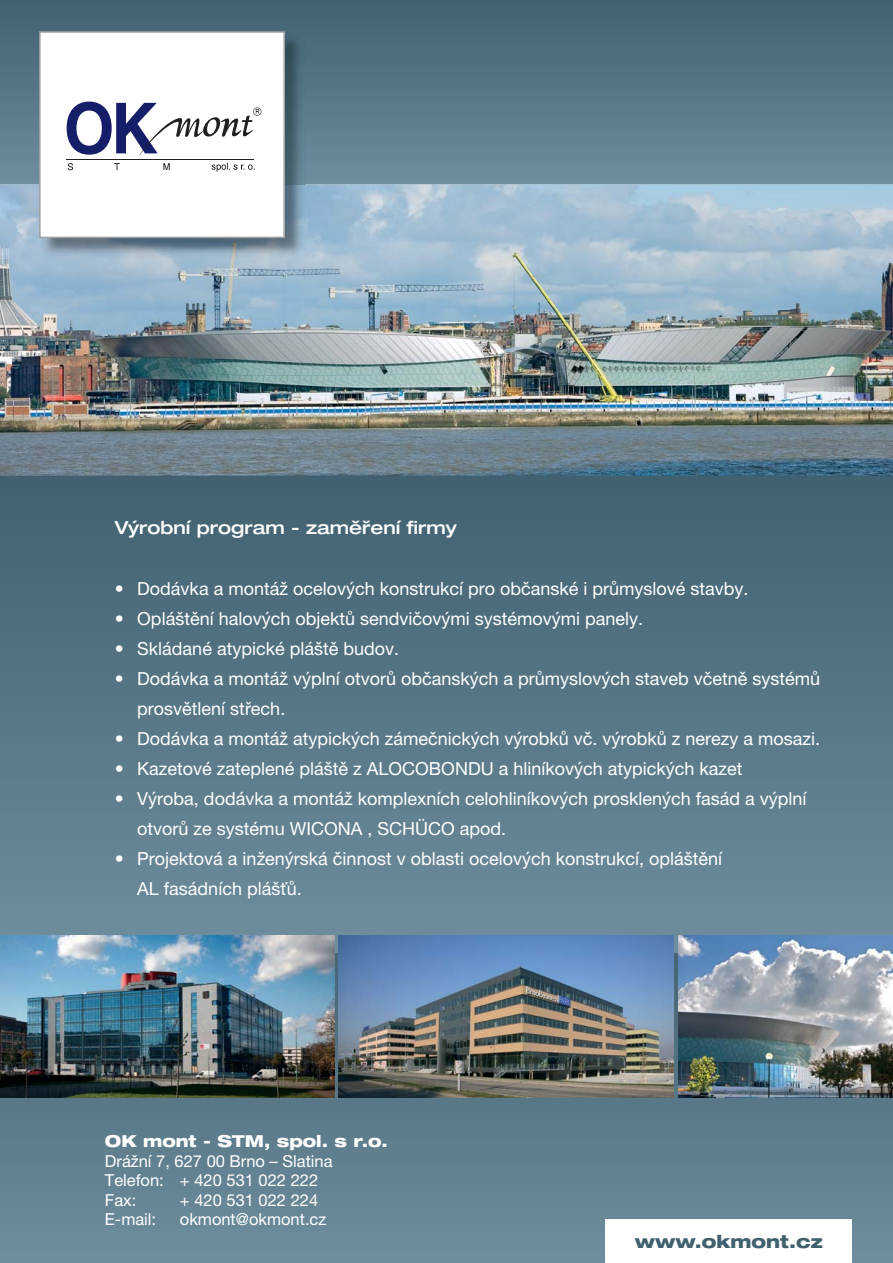
<style>
.page{position:relative;width:893px;height:1263px;background:#fff}
.page>*{position:absolute;margin:0;border:0;box-sizing:border-box;transform-origin:0 0}
.t1{font:18px/30px "Helvetica Neue LT Pro";color:#fff}
.t2{font:500 expanded 18px "Helvetica Neue LT Pro";color:#fff}
.t3{font:800 expanded 18px "Helvetica Neue LT Pro";color:#40606e}
.t4{font:16.5px/19.5px "Helvetica Neue LT Pro";color:#fff}
.t5{font:800 expanded 16.5px "Helvetica Neue LT Pro";color:#fff}
</style>
<div class="page">
<div style="left:0;top:925px;width:893px;height:338px;background:#628291"></div>
<div style="left:0;top:474px;width:893px;height:478px;background:linear-gradient(to bottom,#40616f,#6f8e9e)"></div>
<img style="left:0;top:184px;width:893px;height:292px">
<svg style="left:0;top:0;width:893px;height:184px"></svg>
<img style="left:41px;top:33px;width:263px;height:224px">
<div style="left:40px;top:32px;width:244px;height:205px;background:#fff"></div>
<hr style="left:67px;top:159px;width:187px;height:1px;background:#231f20">
<svg style="left:163px;top:163px;width:7px;height:7px"></svg>
<svg style="left:114px;top:163px;width:6px;height:7px"></svg>
<svg style="left:68px;top:163px;width:5px;height:7px"></svg>
<svg style="left:211px;top:163px;width:44px;height:9px"></svg>
<svg style="left:67px;top:102px;width:194px;height:53px"></svg>
<div style="left:39px;top:31px;width:246px;height:207px;border:2px solid #9fa1a4"></div>
<img style="left:0;top:936px;width:334px;height:161px">
<img style="left:339px;top:936px;width:334px;height:161px">
<img style="left:679px;top:936px;width:214px;height:161px">
<div style="left:605px;top:1219px;width:247px;height:44px;background:#fff"></div>
<p class="t2" style="left:115px;top:522px;width:343px">Výrobní program - zaměření firmy</p>
<p class="t1" style="left:115px;top:575px;width:635px">• Dodávka a montáž ocelových konstrukcí pro občanské i průmyslové stavby.</p>
<p class="t1" style="left:115px;top:605px;width:530px">• Opláštění halových objektů sendvičovými systémovými panely.</p>
<p class="t1" style="left:115px;top:635px;width:286px">• Skládané atypické pláště budov.</p>
<p class="t1" style="left:137px;top:665px;width:684px;text-indent:-22px">• Dodávka a montáž výplní otvorů občanských a průmyslových staveb včetně systémů prosvětlení střech.</p>
<p class="t1" style="left:115px;top:725px;width:707px">• Dodávka a montáž atypických zámečnických výrobků vč. výrobků z nerezy a mosazi.</p>
<p class="t1" style="left:115px;top:755px;width:629px">• Kazetové zateplené pláště z ALOCOBONDU a hliníkových atypických kazet</p>
<p class="t1" style="left:137px;top:785px;width:671px;text-indent:-22px">• Výroba, dodávka a montáž komplexních celohliníkových prosklených fasád a výplní otvorů ze systému WICONA , SCHÜCO apod.</p>
<p class="t1" style="left:137px;top:845px;width:586px;text-indent:-22px">• Projektová a inženýrská činnost v oblasti ocelových konstrukcí, opláštění<br>AL fasádních plášťů.</p>
<p class="t5" style="left:105px;top:1135px;width:285px">OK mont - STM, spol. s r.o.</p>
<p class="t4" style="left:105px;top:1153px;width:229px">Drážní 7, 627 00 Brno – Slatina<br>Telefon: + 420 531 022 222<br>Fax:</p>
<p class="t4" style="left:180px;top:1192px;width:140px">+ 420 531 022 224</p>
<p class="t4" style="left:105px;top:1211px;width:53px">E-mail:</p>
<p class="t4" style="left:180px;top:1211px;width:148px">okmont@okmont.cz</p>
<p class="t3" style="left:635px;top:1235px;width:189px">www.okmont.cz</p>
</div>
